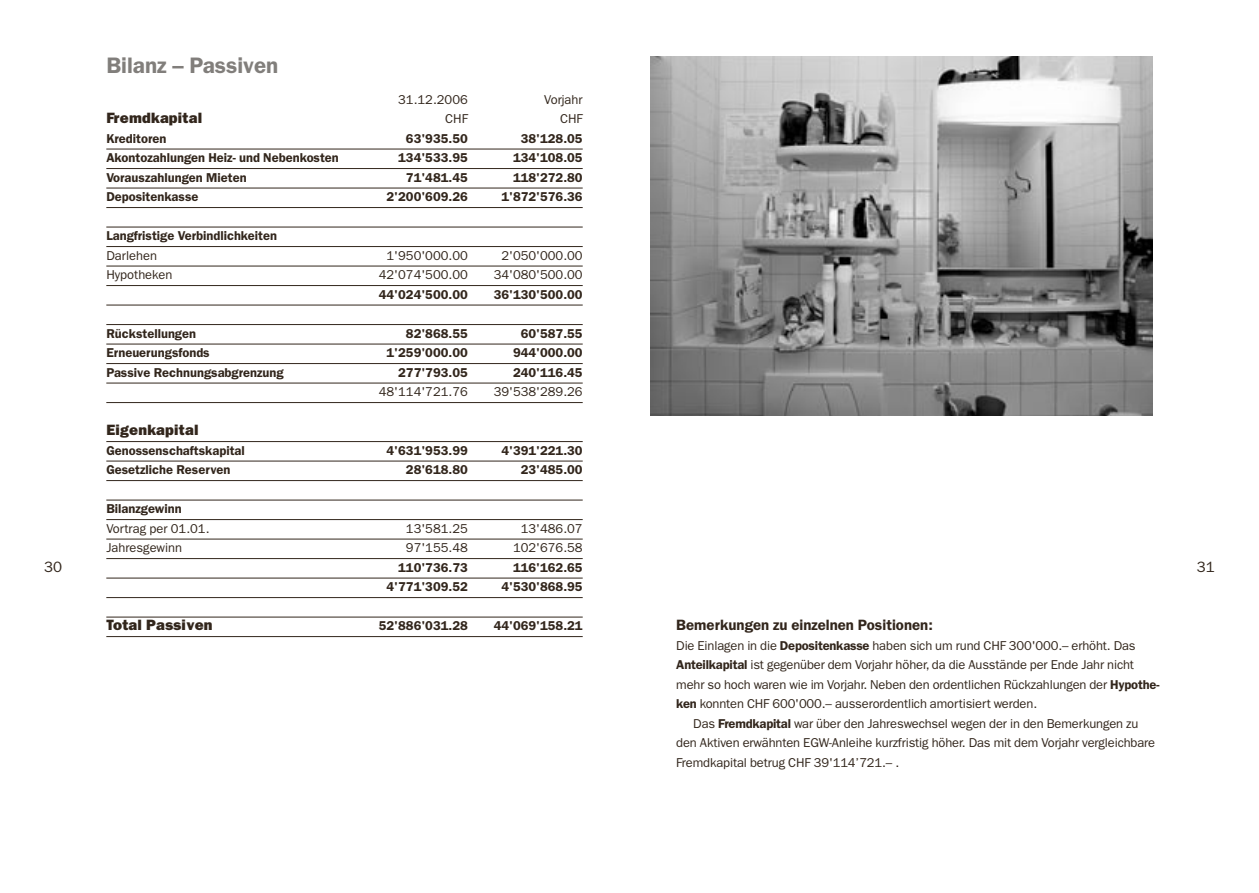
<style>
.page{position:relative;width:1259px;height:893px;background:#fff}
.page>*{position:absolute;margin:0;border:0;box-sizing:border-box;transform-origin:0 0}
.t1{font:600 22.5px "Franklin Gothic";color:#817e7b}
.t2{font:800 15px "Franklin Gothic";letter-spacing:.015em;color:#32261c}
.t3{font:600 15px "Franklin Gothic";color:#32261c}
.t4{font:15px "Franklin Gothic";color:#32261c}
.t5{font:12.9px "Franklin Gothic";letter-spacing:-.01em;color:#32261c}
.t6{font:600 12.9px "Franklin Gothic";color:#32261c}
.s1{font-weight:600}
</style>
<div class="page">
<img style="left:651px;top:56px;width:501px;height:360px">
<hr style="left:106px;top:149px;width:477px;height:1px;background:#32261c">
<hr style="left:106px;top:168px;width:477px;height:1px;background:#32261c">
<hr style="left:106px;top:188px;width:477px;height:1px;background:#32261c">
<hr style="left:106px;top:207px;width:477px;height:1px;background:#32261c">
<hr style="left:106px;top:227px;width:477px;height:1px;background:#32261c">
<hr style="left:106px;top:246px;width:477px;height:1px;background:#32261c">
<hr style="left:106px;top:266px;width:477px;height:1px;background:#32261c">
<hr style="left:106px;top:285px;width:477px;height:1px;background:#32261c">
<hr style="left:106px;top:305px;width:477px;height:1px;background:#32261c">
<hr style="left:106px;top:324px;width:477px;height:1px;background:#32261c">
<hr style="left:106px;top:344px;width:477px;height:1px;background:#32261c">
<hr style="left:106px;top:363px;width:477px;height:1px;background:#32261c">
<hr style="left:106px;top:383px;width:477px;height:1px;background:#32261c">
<hr style="left:106px;top:402px;width:477px;height:1px;background:#32261c">
<hr style="left:106px;top:441px;width:477px;height:1px;background:#32261c">
<hr style="left:106px;top:461px;width:477px;height:1px;background:#32261c">
<hr style="left:106px;top:480px;width:477px;height:1px;background:#32261c">
<hr style="left:106px;top:500px;width:477px;height:1px;background:#32261c">
<hr style="left:106px;top:519px;width:477px;height:1px;background:#32261c">
<hr style="left:106px;top:539px;width:477px;height:1px;background:#32261c">
<hr style="left:106px;top:558px;width:477px;height:1px;background:#32261c">
<hr style="left:106px;top:578px;width:477px;height:1px;background:#32261c">
<hr style="left:106px;top:597px;width:477px;height:1px;background:#32261c">
<hr style="left:106px;top:617px;width:477px;height:1px;background:#32261c">
<hr style="left:106px;top:636px;width:477px;height:1px;background:#32261c">
<p class="t4" style="left:44px;top:558px;width:20px">30</p>
<h1 class="t1" style="left:106px;top:52px;width:174px">Bilanz – Passiven</h1>
<p class="t5" style="left:398px;top:92px;width:71px">31.12.2006</p>
<p class="t5" style="left:544px;top:92px;width:40px">Vorjahr</p>
<p class="t2" style="left:106px;top:109px;width:97px">Fremdkapital</p>
<p class="t5" style="left:445px;top:112px;width:24px">CHF</p>
<p class="t5" style="left:560px;top:112px;width:24px">CHF</p>
<p class="t6" style="left:106px;top:131px;width:62px">Kreditoren</p>
<p class="t6" style="left:406px;top:131px;width:63px">63'935.50</p>
<p class="t6" style="left:521px;top:131px;width:63px">38'128.05</p>
<p class="t6" style="left:106px;top:150px;width:234px">Akontozahlungen Heiz- und Nebenkosten</p>
<p class="t6" style="left:398px;top:150px;width:71px">134'533.95</p>
<p class="t6" style="left:513px;top:150px;width:71px">134'108.05</p>
<p class="t6" style="left:106px;top:170px;width:142px">Vorauszahlungen Mieten</p>
<p class="t6" style="left:406px;top:170px;width:63px">71'481.45</p>
<p class="t6" style="left:513px;top:170px;width:71px">118'272.80</p>
<p class="t6" style="left:106px;top:189px;width:94px">Depositenkasse</p>
<p class="t6" style="left:386px;top:189px;width:83px">2'200'609.26</p>
<p class="t6" style="left:501px;top:189px;width:83px">1'872'576.36</p>
<p class="t6" style="left:106px;top:228px;width:172px">Langfristige Verbindlichkeiten</p>
<p class="t5" style="left:106px;top:248px;width:52px">Darlehen</p>
<p class="t5" style="left:386px;top:248px;width:83px">1'950'000.00</p>
<p class="t5" style="left:501px;top:248px;width:83px">2'050'000.00</p>
<p class="t5" style="left:106px;top:268px;width:68px">Hypotheken</p>
<p class="t5" style="left:379px;top:268px;width:91px">42'074'500.00</p>
<p class="t5" style="left:494px;top:268px;width:91px">34'080'500.00</p>
<p class="t6" style="left:379px;top:287px;width:91px">44'024'500.00</p>
<p class="t6" style="left:494px;top:287px;width:91px">36'130'500.00</p>
<p class="t6" style="left:106px;top:326px;width:91px">Rückstellungen</p>
<p class="t6" style="left:406px;top:326px;width:63px">82'868.55</p>
<p class="t6" style="left:521px;top:326px;width:63px">60'587.55</p>
<p class="t6" style="left:106px;top:345px;width:105px">Erneuerungsfonds</p>
<p class="t6" style="left:386px;top:345px;width:83px">1'259'000.00</p>
<p class="t6" style="left:513px;top:345px;width:71px">944'000.00</p>
<p class="t6" style="left:106px;top:365px;width:179px">Passive Rechnungsabgrenzung</p>
<p class="t6" style="left:398px;top:365px;width:71px">277'793.05</p>
<p class="t6" style="left:513px;top:365px;width:71px">240'116.45</p>
<p class="t5" style="left:379px;top:385px;width:91px">48'114'721.76</p>
<p class="t5" style="left:494px;top:385px;width:91px">39'538'289.26</p>
<p class="t2" style="left:106px;top:421px;width:94px">Eigenkapital</p>
<p class="t6" style="left:106px;top:443px;width:140px">Genossenschaftskapital</p>
<p class="t6" style="left:386px;top:443px;width:83px">4'631'953.99</p>
<p class="t6" style="left:501px;top:443px;width:83px">4'391'221.30</p>
<p class="t6" style="left:106px;top:462px;width:126px">Gesetzliche Reserven</p>
<p class="t6" style="left:406px;top:462px;width:63px">28'618.80</p>
<p class="t6" style="left:521px;top:462px;width:63px">23'485.00</p>
<p class="t6" style="left:106px;top:501px;width:77px">Bilanzgewinn</p>
<p class="t5" style="left:106px;top:521px;width:105px">Vortrag per 01.01.</p>
<p class="t5" style="left:406px;top:521px;width:63px">13'581.25</p>
<p class="t5" style="left:521px;top:521px;width:63px">13'486.07</p>
<p class="t5" style="left:106px;top:541px;width:77px">Jahresgewinn</p>
<p class="t5" style="left:406px;top:541px;width:63px">97'155.48</p>
<p class="t5" style="left:513px;top:541px;width:71px">102'676.58</p>
<p class="t6" style="left:398px;top:560px;width:71px">110'736.73</p>
<p class="t6" style="left:513px;top:560px;width:71px">116'162.65</p>
<p class="t6" style="left:386px;top:579px;width:83px">4'771'309.52</p>
<p class="t6" style="left:501px;top:579px;width:83px">4'530'868.95</p>
<p class="t2" style="left:106px;top:616px;width:108px">Total Passiven</p>
<p class="t6" style="left:379px;top:618px;width:91px">52'886'031.28</p>
<p class="t6" style="left:494px;top:618px;width:91px">44'069'158.21</p>
<p class="t3" style="left:676px;top:616px;width:258px">Bemerkungen zu einzelnen Positionen:</p>
<p class="t5" style="left:676px;top:638px;width:461px">Die Einlagen in die <span class="s1">Depositenkasse</span> haben sich um rund CHF 300'000.– erhöht. Das</p>
<p class="t5" style="left:676px;top:658px;width:459px"><span class="s1">Anteilkapital</span> ist gegenüber dem Vorjahr höher, da die Ausstände per Ende Jahr nicht</p>
<p class="t5" style="left:676px;top:677px;width:485px">mehr so hoch waren wie im Vorjahr. Neben den ordentlichen Rückzahlungen der <span class="s1">Hypothe-</span></p>
<p class="t5" style="left:676px;top:697px;width:362px"><span class="s1">ken</span> konnten CHF 600'000.– ausserordentlich amortisiert werden.</p>
<p class="t5" style="left:693px;top:716px;width:446px">Das <span class="s1">Fremdkapital</span> war über den Jahreswechsel wegen der in den Bemerkungen zu</p>
<p class="t5" style="left:676px;top:736px;width:480px">den Aktiven erwähnten EGW-Anleihe kurzfristig höher. Das mit dem Vorjahr vergleichbare</p>
<p class="t5" style="left:676px;top:755px;width:224px">Fremdkapital betrug CHF 39'114’721.– .</p>
<p class="t4" style="left:1197px;top:558px;width:19px">31</p>
</div>
